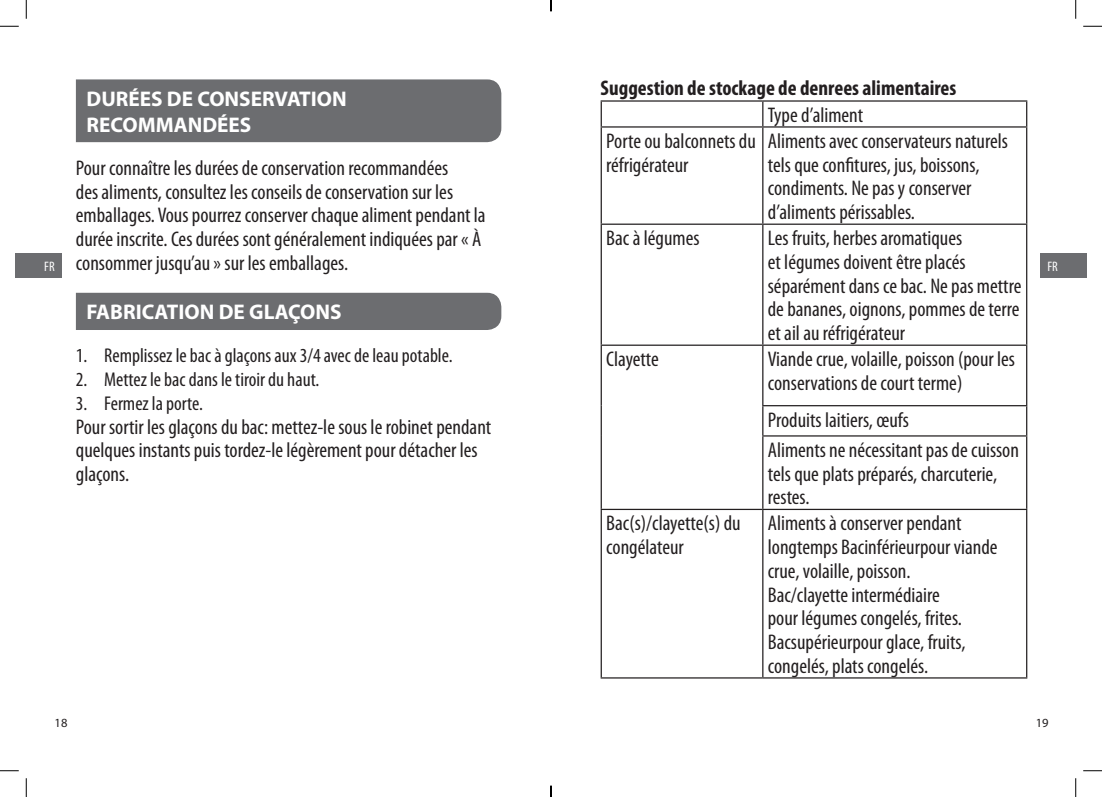
<style>
.page{position:relative;width:1102px;height:797px;background:#fff}
.page>*{position:absolute;margin:0;border:0;box-sizing:border-box;transform-origin:0 0}
.Body_4mm{font:condensed 21.25px/23.8px "Myriad Pro";color:#231f20}
.t1{font:700 21.25px/25.5px "Myriad Pro";color:#fff}
.Subhead_4mm{font:700 condensed 21.25px "Myriad Pro";color:#231f20}
.t2{font:condensed 20px "Myriad Pro";color:#231f20}
.t3{font:condensed 13.75px "Myriad Pro";color:#fff}
.t4{font:12.5px "Myriad Pro";color:#231f20}
</style>
<div class="page">
<hr style="left:600px;top:100px;width:162px;height:2px;background:#231f20">
<hr style="left:600px;top:102px;width:2px;height:24px;background:#231f20">
<hr style="left:762px;top:100px;width:265px;height:2px;background:#231f20">
<svg style="left:762px;top:102px;width:1px;height:24px"></svg>
<hr style="left:1025px;top:102px;width:2px;height:24px;background:#231f20">
<hr style="left:600px;top:126px;width:162px;height:2px;background:#231f20">
<hr style="left:600px;top:128px;width:2px;height:95px;background:#231f20">
<hr style="left:762px;top:126px;width:265px;height:2px;background:#231f20">
<hr style="left:762px;top:128px;width:1px;height:95px;background:#231f20">
<hr style="left:1025px;top:128px;width:2px;height:95px;background:#231f20">
<hr style="left:600px;top:223px;width:162px;height:2px;background:#231f20">
<hr style="left:600px;top:225px;width:2px;height:119px;background:#231f20">
<hr style="left:762px;top:223px;width:265px;height:2px;background:#231f20">
<hr style="left:762px;top:225px;width:1px;height:119px;background:#231f20">
<hr style="left:1025px;top:225px;width:2px;height:119px;background:#231f20">
<hr style="left:600px;top:344px;width:162px;height:2px;background:#231f20">
<hr style="left:600px;top:346px;width:2px;height:59px;background:#231f20">
<hr style="left:762px;top:344px;width:265px;height:2px;background:#231f20">
<hr style="left:762px;top:346px;width:1px;height:59px;background:#231f20">
<hr style="left:1025px;top:346px;width:2px;height:59px;background:#231f20">
<hr style="left:600px;top:405px;width:2px;height:31px;background:#231f20">
<hr style="left:762px;top:405px;width:265px;height:1px;background:#231f20">
<svg style="left:762px;top:406px;width:1px;height:29px"></svg>
<hr style="left:1025px;top:406px;width:2px;height:29px;background:#231f20">
<hr style="left:600px;top:436px;width:2px;height:73px;background:#231f20">
<hr style="left:762px;top:435px;width:265px;height:1px;background:#231f20">
<hr style="left:762px;top:436px;width:1px;height:73px;background:#231f20">
<hr style="left:1025px;top:436px;width:2px;height:73px;background:#231f20">
<hr style="left:600px;top:509px;width:162px;height:1px;background:#231f20">
<hr style="left:600px;top:510px;width:2px;height:167px;background:#231f20">
<hr style="left:762px;top:509px;width:265px;height:1px;background:#231f20">
<hr style="left:762px;top:510px;width:1px;height:167px;background:#231f20">
<hr style="left:1025px;top:510px;width:2px;height:167px;background:#231f20">
<hr style="left:600px;top:677px;width:162px;height:1px;background:#231f20">
<hr style="left:762px;top:677px;width:265px;height:1px;background:#231f20">
<div style="left:76px;top:79px;width:425px;height:63px;background:#6c6d70"></div>
<div style="left:76px;top:293px;width:425px;height:37px;background:#6c6d70"></div>
<div style="left:16px;top:253px;width:46px;height:25px;background:#6c6d70"></div>
<div style="left:1040px;top:253px;width:46px;height:25px;background:#6c6d70"></div>
<svg style="left:0;top:25px;width:19px;height:2px"></svg>
<svg style="left:1083px;top:25px;width:18px;height:2px"></svg>
<svg style="left:0;top:770px;width:19px;height:1px"></svg>
<svg style="left:1083px;top:770px;width:18px;height:1px"></svg>
<svg style="left:25px;top:0;width:2px;height:19px"></svg>
<svg style="left:25px;top:778px;width:2px;height:19px"></svg>
<svg style="left:1075px;top:0;width:1px;height:19px"></svg>
<svg style="left:1075px;top:778px;width:1px;height:19px"></svg>
<svg style="left:550px;top:785px;width:1px;height:12px"></svg>
<p class="Subhead_4mm" style="left:600px;top:75px;width:357px">Suggestion de stockage de denrees alimentaires</p>
<p class="Body_4mm" style="left:767px;top:103px;width:97px">Type d’aliment</p>
<p class="Body_4mm" style="left:606px;top:129px;width:151px">Porte ou balconnets du réfrigérateur</p>
<p class="Body_4mm" style="left:767px;top:129px;width:242px">Aliments avec conservateurs naturels tels que confitures, jus, boissons, condiments. Ne pas y conserver d’aliments périssables.</p>
<p class="Body_4mm" style="left:606px;top:226px;width:95px">Bac à légumes</p>
<p class="Body_4mm" style="left:767px;top:226px;width:255px">Les fruits, herbes aromatiques<br>et légumes doivent être placés séparément dans ce bac. Ne pas mettre de bananes, oignons, pommes de terre et ail au réfrigérateur</p>
<p class="Body_4mm" style="left:606px;top:347px;width:54px">Clayette</p>
<p class="Body_4mm" style="left:767px;top:347px;width:249px">Viande crue, volaille, poisson (pour les conservations de court terme)</p>
<p class="Body_4mm" style="left:767px;top:407px;width:142px">Produits laitiers, œufs</p>
<p class="Body_4mm" style="left:767px;top:438px;width:253px">Aliments ne nécessitant pas de cuisson tels que plats préparés, charcuterie, restes.</p>
<p class="Body_4mm" style="left:606px;top:511px;width:136px">Bac(s)/clayette(s) du congélateur</p>
<p class="Body_4mm" style="left:767px;top:511px;width:231px">Aliments à conserver pendant longtemps Bacinférieurpour viande crue, volaille, poisson.</p>
<p class="Body_4mm" style="left:767px;top:582px;width:199px">Bac/clayette intermédiaire pour légumes congelés, frites.<br>Bacsupérieurpour glace, fruits, congelés, plats congelés.</p>
<p class="t1" style="left:86px;top:86px;width:262px">DURÉES DE CONSERVATION<br>RECOMMANDÉES</p>
<p class="Body_4mm" style="left:76px;top:156px;width:411px">Pour connaître les durées de conservation recommandées<br>des aliments, consultez les conseils de conservation sur les emballages. Vous pourrez conserver chaque aliment pendant la durée inscrite. Ces durées sont généralement indiquées par « À consommer jusqu’au » sur les emballages.</p>
<p class="t3" style="left:44px;top:258px;width:12px">FR</p>
<p class="t3" style="left:1047px;top:258px;width:12px">FR</p>
<p class="t1" style="left:86px;top:300px;width:256px">FABRICATION DE GLAÇONS</p>
<p class="t2" style="left:76px;top:343px;width:376px">1. Remplissez le bac à glaçons aux 3/4 avec de leau potable.</p>
<p class="t2" style="left:76px;top:367px;width:243px">2. Mettez le bac dans le tiroir du haut.</p>
<p class="t2" style="left:76px;top:391px;width:127px">3. Fermez la porte.</p>
<p class="Body_4mm" style="left:76px;top:414px;width:417px">Pour sortir les glaçons du bac: mettez-le sous le robinet pendant quelques instants puis tordez-le légèrement pour détacher les glaçons.</p>
<p class="t4" style="left:55px;top:716px;width:14px">18</p>
<p class="t4" style="left:1035px;top:716px;width:14px">19</p>
</div>
